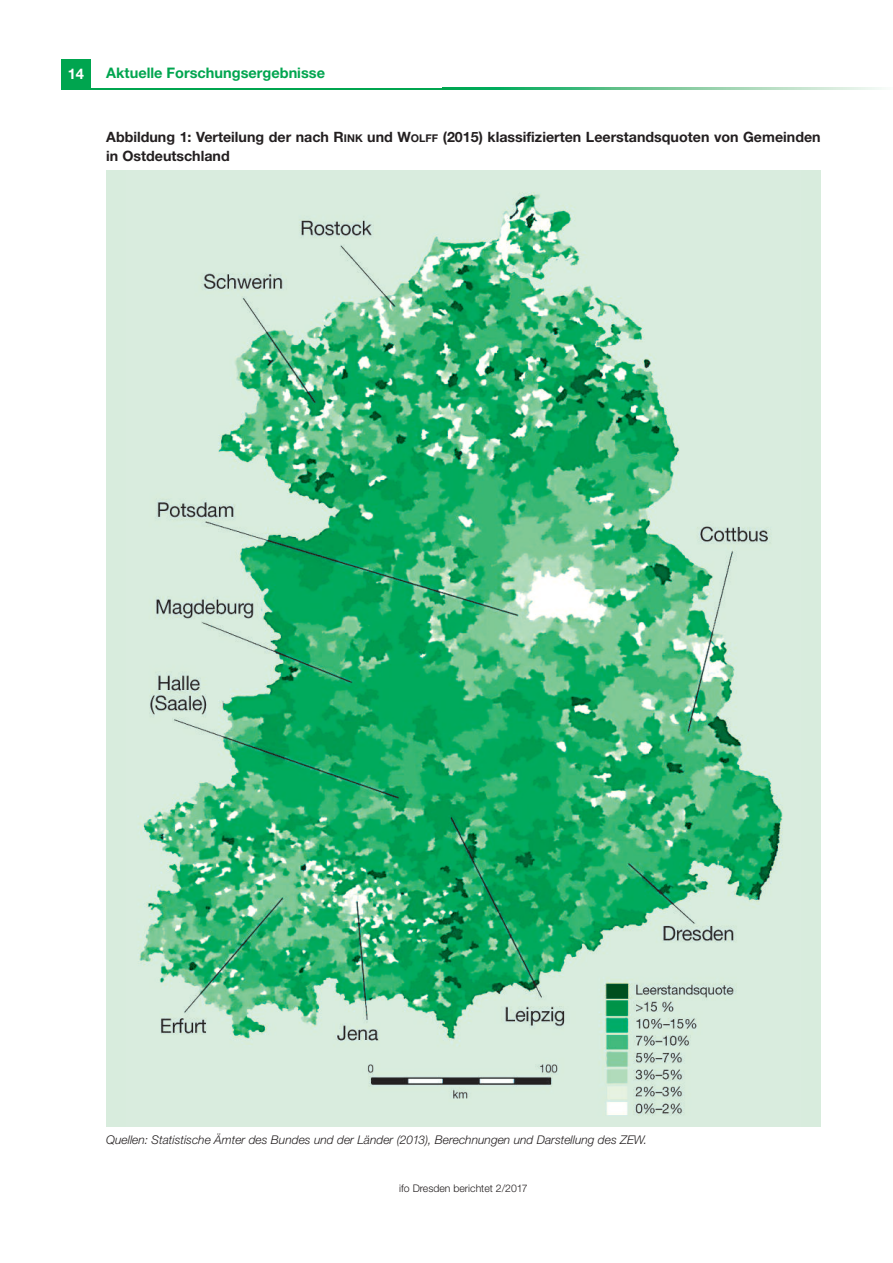
<style>
.page{position:relative;width:893px;height:1263px;background:#fff}
.page>*{position:absolute;margin:0;border:0;box-sizing:border-box;transform-origin:0 0}
.t1{font:700 14.7px "Helvetica Neue";color:#fff}
.t2{font:700 14.55px "Helvetica Neue";color:#00a54f}
.t3{font:700 14.25px/18.8px "Helvetica Neue";color:#231f20}
.t4{font:italic 300 12px "Helvetica Neue";color:#231f20}
.t5{font:300 10.5px "Helvetica Neue";color:#231f20}
.s1{font-size:10.65px}
</style>
<div class="page">
<div style="left:61px;top:60px;width:30px;height:29px;background:#00a54f"></div>
<hr style="left:61px;top:88px;width:382px;height:1px;background:#00a54f">
<svg style="left:443px;top:88px;width:439px;height:1px"></svg>
<div style="left:106px;top:170px;width:715px;height:957px;background:#d8ecdd"></div>
<img style="left:138px;top:192px;width:645px;height:924px">
<p class="t1" style="left:68px;top:68px;width:18px">14</p>
<p class="t2" style="left:106px;top:68px;width:220px">Aktuelle Forschungsergebnisse</p>
<p class="t3" style="left:106px;top:129px;width:716px">Abbildung 1: Verteilung der nach R<span class="s1">INK</span> und W<span class="s1">OLFF</span> (2015) klassifizierten Leerstandsquoten von Gemeinden in Ostdeutschland</p>
<p class="t4" style="left:106px;top:1135px;width:542px">Quellen: Statistische Ämter des Bundes und der Länder (2013), Berechnungen und Darstellung des ZEW.</p>
<p class="t5" style="left:399px;top:1185px;width:130px">ifo Dresden berichtet 2/2017</p>
</div>
